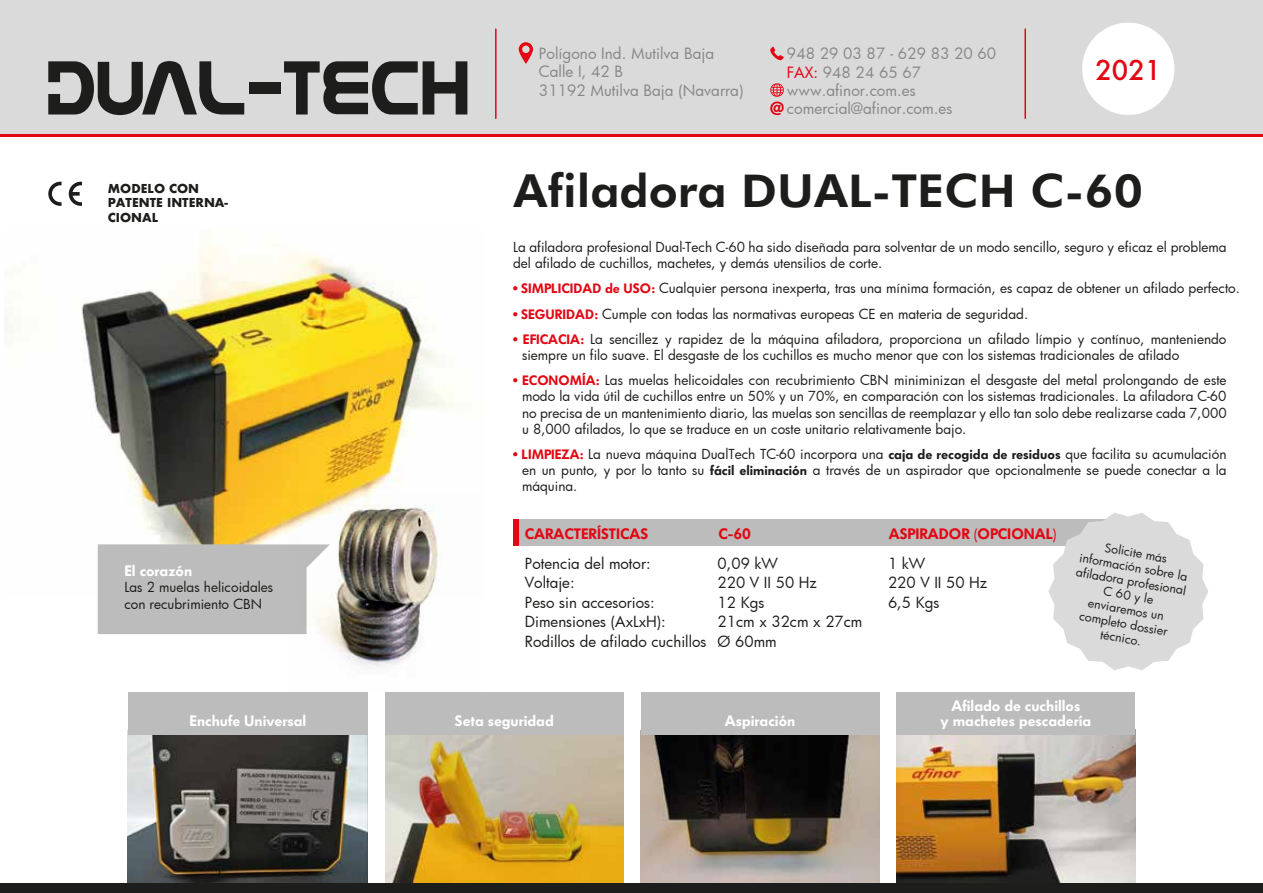
<style>
.page{position:relative;width:1263px;height:893px;background:#fff}
.page>*{position:absolute;margin:0;border:0;box-sizing:border-box;transform-origin:0 0}
.t1{font:700 45px "Futura BT";color:#1d1d1b;scale:1.06 1}
.t2{font:500 26.55px "Futura";color:#e30613}
.t3{font:15.15px/18.3px "Futura";color:#878787}
.t4{font:15px/19.5px "Futura";color:#1d1d1b}
.t5{font:600 15px/15px "Futura BQ";color:#fff;text-align:center}
.t6{font:600 15px "Futura BQ";color:#e30613}
.t7{font:13.5px/16.2px "Futura";color:#1d1d1b}
.t8{font:12px/14.4px "Futura";color:#1d1d1b;text-align:center}
.t9{font:700 12px/14.4px "Futura";color:#1d1d1b}
.s1{color:#e30613}
.s2{font-family:"Futura BQ";font-weight:600;color:#e30613}
.s3{font-family:"Futura BQ";font-weight:600}
</style>
<div class="page">
<img style="left:5px;top:229px;width:449px;height:368px">
<img style="left:128px;top:735px;width:240px;height:149px">
<img style="left:385px;top:735px;width:239px;height:149px">
<img style="left:641px;top:735px;width:238px;height:149px">
<img style="left:897px;top:735px;width:238px;height:149px">
<div style="left:98px;top:544px;width:191px;height:90px;background:#bcbcbc"></div>
<div style="left:0;top:0;width:1263px;height:136px;background:#dadada"></div>
<hr style="left:0;top:134px;width:1263px;height:3px;background:#e30613">
<svg style="left:48px;top:182px;width:14px;height:24px"></svg>
<svg style="left:69px;top:182px;width:13px;height:24px"></svg>
<div style="left:518px;top:519px;width:597px;height:27px;background:#bcbcbc"></div>
<div style="left:513px;top:519px;width:6px;height:27px;background:#e30613"></div>
<svg style="left:770px;top:47px;width:14px;height:13px"></svg>
<svg style="left:770px;top:83px;width:14px;height:32px"></svg>
<svg style="left:519px;top:42px;width:14px;height:22px"></svg>
<hr style="left:495px;top:29px;width:2px;height:89px;background:#e30613">
<hr style="left:1024px;top:29px;width:2px;height:89px;background:#e30613">
<div style="left:1082px;top:23px;width:92px;height:92px;background:#fff;border-radius:50%"></div>
<img style="left:289px;top:493px;width:165px;height:176px">
<div style="left:128px;top:692px;width:240px;height:43px;background:#bcbcbc"></div>
<div style="left:385px;top:692px;width:239px;height:43px;background:#bcbcbc"></div>
<div style="left:641px;top:692px;width:238px;height:43px;background:#bcbcbc"></div>
<div style="left:897px;top:692px;width:238px;height:43px;background:#bcbcbc"></div>
<div style="left:249px;top:82px;width:32px;height:12px;background:#1d1d1b"></div>
<svg style="left:284px;top:61px;width:183px;height:53px"></svg>
<svg style="left:48px;top:61px;width:196px;height:54px"></svg>
<svg style="left:1048px;top:513px;width:160px;height:157px"></svg>
<div style="left:0;top:884px;width:1263px;height:9px;background:#1d1d1b"></div>
<p class="t9" style="left:108px;top:181px;width:122px">MODELO CON<br>PATENTE INTERNA-<br>CIONAL</p>
<p class="t5" style="left:124px;top:564px;width:69px">El corazón</p>
<p class="t7" style="left:124px;top:579px;width:150px">Las 2 muelas helicoidales con recubrimiento CBN</p>
<p class="t3" style="left:539px;top:44px;width:206px">Polígono Ind. Mutilva Baja<br>Calle I, 42 B<br>31192 Mutilva Baja (Navarra)</p>
<p class="t3" style="left:787px;top:44px;width:211px">948 29 03 87 - 629 83 20 60<br><span class="s1">FAX:</span> 948 24 65 67 www.afinor.com.es comercial@afinor.com.es</p>
<h2 class="t2" style="left:1095px;top:52px;width:67px">2021</h2>
<h1 class="t1" style="left:513px;top:164px;width:595px">Afiladora DUAL-TECH C-60</h1>
<p class="t7" style="left:513px;top:239px;width:715px">La afiladora profesional Dual-Tech C-60 ha sido diseñada para solventar de un modo sencillo, seguro y eficaz el problema del afilado de cuchillos, machetes, y demás utensilios de corte.</p>
<p class="t7" style="left:513px;top:280px;width:728px"><span class="s2">• SIMPLICIDAD de USO:</span> Cualquier persona inexperta, tras una mínima formación, es capaz de obtener un afilado perfecto.</p>
<p class="t7" style="left:513px;top:305px;width:517px"><span class="s2">• SEGURIDAD:</span> Cumple con todas las normativas europeas CE en materia de seguridad.</p>
<p class="t7" style="left:522px;top:330px;width:706px;text-indent:-9px"><span class="s2">• EFICACIA:</span> La sencillez y rapidez de la máquina afiladora, proporciona un afilado límpio y contínuo, manteniendo siempre un filo suave. El desgaste de los cuchillos es mucho menor que con los sistemas tradicionales de afilado</p>
<p class="t7" style="left:522px;top:372px;width:706px;text-align:justify;text-indent:-9px"><span class="s2">• ECONOMÍA:</span> Las muelas helicoidales con recubrimiento CBN miniminizan el desgaste del metal prolongando de este modo la vida útil de cuchillos entre un 50% y un 70%, en comparación con los sistemas tradicionales. La afiladora C-60 no precisa de un mantenimiento diario, las muelas son sencillas de reemplazar y ello tan solo debe realizarse cada 7,000 u 8,000 afilados, lo que se traduce en un coste unitario relativamente bajo.</p>
<p class="t7" style="left:522px;top:446px;width:706px;text-align:justify;text-indent:-9px"><span class="s2">• LIMPIEZA:</span> La nueva máquina DualTech TC-60 incorpora una <span class="s3">caja de recogida de residuos</span> que facilita su acumulación en un punto, y por lo tanto su <span class="s3">fácil eliminación</span> a través de un aspirador que opcionalmente se puede conectar a la máquina.</p>
<p class="t6" style="left:525px;top:525px;width:125px">CARACTERÍSTICAS</p>
<p class="t6" style="left:718px;top:525px;width:34px">C-60</p>
<p class="t4" style="left:525px;top:553px;width:183px">Potencia del motor:<br>Voltaje:<br>Peso sin accesorios:<br>Dimensiones (AxLxH):<br>Rodillos de afilado cuchillos</p>
<p class="t4" style="left:718px;top:553px;width:146px">0,09 kW<br>220 V II 50 Hz<br>12 Kgs<br>21cm x 32cm x 27cm<br>Ø 60mm</p>
<p class="t6" style="left:889px;top:525px;width:169px">ASPIRADOR (OPCIONAL)</p>
<p class="t4" style="left:888px;top:553px;width:101px">1 kW<br>220 V II 50 Hz<br>6,5 Kgs</p>
<p class="t8" style="left:1082px;top:536px;width:113px;rotate:10deg">Solicite más información sobre la afiladora profesional<br>C 60 y le enviaremos un completo dossier técnico.</p>
<p class="t5" style="left:190px;top:713px;width:118px">Enchufe Universal</p>
<p class="t5" style="left:455px;top:713px;width:100px">Seta seguridad</p>
<p class="t5" style="left:725px;top:713px;width:72px">Aspiración</p>
<p class="t5" style="left:940px;top:698px;width:152px">Afilado de cuchillos<br>y machetes pescadería</p>
</div>
